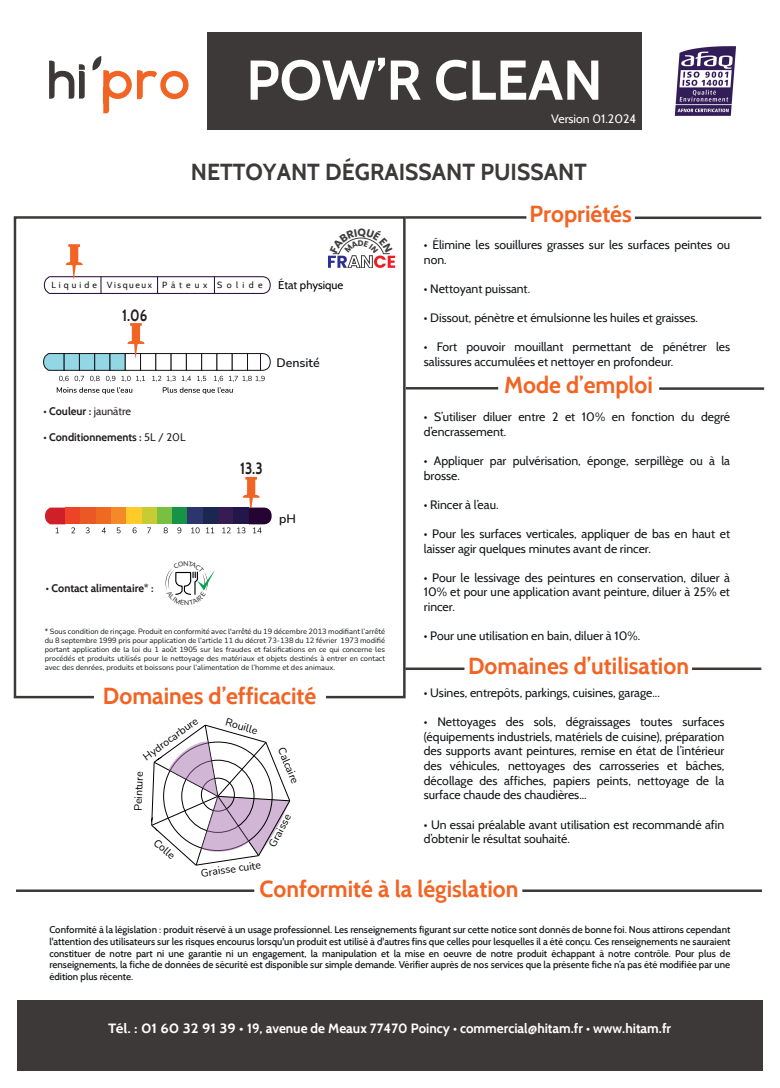
<style>
.page{position:relative;width:780px;height:1088px;background:#fff}
.page>*{position:absolute;margin:0;border:0;box-sizing:border-box;transform-origin:0 0}
.t1{font:700 56px "Cabin";color:#fff}
.t2{font:700 23.12px "Cabin";color:#f26424}
.t3{font:700 23.12px "Cabin";color:#3c3938}
.t4{font:700 16.25px "Cabin";color:#231f20;scale:.83 1}
.t5{font:700 13.38px "Cabin";color:#fff;scale:1.11 1}
.t6{font:600 12.38px "Nunito";color:#111416}
.t7{font:12.12px/14.6px "Cabin";color:#111416}
.t8{font:12.12px "Cabin";color:#fff}
.t9{font:11.38px "Cabin";color:#000001}
.t10{font:700 11px "Cabin";color:#231f20}
.t11{font:10.62px "Nunito";color:#000001}
.t12{font:500 9.75px/11.8px "Cabin";color:#111416;text-align:justify}
.t13{font:8.88px "Cabin";letter-spacing:.34em;color:#111416}
.t14{font:7.5px/9px "Nunito";color:#111416;text-align:justify}
.s1{font-weight:400}
</style>
<div class="page">
<div style="left:207px;top:32px;width:434px;height:98px;background:#3c3938"></div>
<div style="left:17px;top:1000px;width:745px;height:70px;background:#3c3938"></div>
<hr style="left:635px;top:216px;width:126px;height:3px;background:#3c3938">
<hr style="left:405px;top:216px;width:121px;height:3px;background:#3c3938">
<hr style="left:659px;top:387px;width:105px;height:3px;background:#3c3938">
<hr style="left:406px;top:387px;width:92px;height:2px;background:#3c3938">
<hr style="left:692px;top:667px;width:69px;height:3px;background:#3c3938">
<hr style="left:405px;top:667px;width:59px;height:3px;background:#3c3938">
<hr style="left:16px;top:889px;width:238px;height:3px;background:#3c3938">
<hr style="left:522px;top:889px;width:240px;height:3px;background:#3c3938">
<div style="left:14px;top:216px;width:391px;height:482px;border:2px solid #3c3938"></div>
<svg style="left:43px;top:244px;width:228px;height:50px"></svg>
<div style="left:160px;top:71px;width:28px;height:28px;background:#f26424;border-radius:50%"></div>
<div style="left:166px;top:76px;width:17px;height:18px;background:#fff;border-radius:50%"></div>
<svg style="left:92px;top:56px;width:65px;height:57px"></svg>
<svg style="left:49px;top:61px;width:36px;height:38px"></svg>
<img style="left:674px;top:46px;width:62px;height:70px">
<div style="left:140px;top:353px;width:16px;height:17px;background:#fff;border:1px solid #111416"></div>
<svg style="left:152px;top:353px;width:118px;height:41px"></svg>
<div style="left:66px;top:507px;width:15px;height:17px;background:#ed4428"></div>
<div style="left:81px;top:507px;width:15px;height:17px;background:#ea5826"></div>
<div style="left:96px;top:507px;width:15px;height:17px;background:#f06922"></div>
<div style="left:111px;top:507px;width:16px;height:17px;background:#f48929"></div>
<div style="left:127px;top:507px;width:15px;height:17px;background:#fecb28"></div>
<div style="left:142px;top:507px;width:15px;height:17px;background:#c7cc33"></div>
<div style="left:157px;top:507px;width:15px;height:17px;background:#79bf42"></div>
<div style="left:172px;top:507px;width:16px;height:17px;background:#169346"></div>
<div style="left:188px;top:507px;width:15px;height:17px;background:#2e356d"></div>
<div style="left:203px;top:507px;width:15px;height:17px;background:#1a2851"></div>
<div style="left:218px;top:507px;width:15px;height:17px;background:#361c52"></div>
<div style="left:233px;top:507px;width:16px;height:17px;background:#231648"></div>
<svg style="left:45px;top:507px;width:30px;height:26px"></svg>
<svg style="left:86px;top:527px;width:4px;height:6px"></svg>
<svg style="left:102px;top:527px;width:4px;height:6px"></svg>
<svg style="left:117px;top:527px;width:4px;height:6px"></svg>
<svg style="left:133px;top:527px;width:3px;height:6px"></svg>
<svg style="left:147px;top:527px;width:4px;height:6px"></svg>
<svg style="left:164px;top:527px;width:4px;height:6px"></svg>
<svg style="left:177px;top:527px;width:4px;height:6px"></svg>
<svg style="left:191px;top:527px;width:8px;height:6px"></svg>
<svg style="left:206px;top:527px;width:8px;height:6px"></svg>
<svg style="left:222px;top:527px;width:9px;height:6px"></svg>
<svg style="left:237px;top:477px;width:34px;height:56px"></svg>
<svg style="left:43px;top:323px;width:102px;height:71px"></svg>
<div style="left:95px;top:683px;width:230px;height:28px;background:#fff"></div>
<svg style="left:151px;top:724px;width:139px;height:142px"></svg>
<svg style="left:328px;top:237px;width:67px;height:31px"></svg>
<svg style="left:165px;top:568px;width:50px;height:27px"></svg>
<h1 class="t1" style="left:246px;top:46px;width:358px">POW’R CLEAN</h1>
<p class="t8" style="left:551px;top:112px;width:86px">Version 01.2024</p>
<h2 class="t3" style="left:191px;top:158px;width:397px">NETTOYANT DÉGRAISSANT PUISSANT</h2>
<p class="t13" style="left:51px;top:279px;width:213px">Liquide Visqueux Pâteux Solide</p>
<p class="t9" style="left:278px;top:278px;width:67px">État physique</p>
<h3 class="t4" style="left:122px;top:305px;width:32px">1.06</h3>
<p class="t10" style="left:43px;top:404px;width:89px">• Couleur : <span class="s1">jaunâtre</span></p>
<p class="t10" style="left:43px;top:431px;width:143px">• Conditionnements : <span class="s1">5L / 20L</span></p>
<p class="t6" style="left:276px;top:354px;width:45px">Densité</p>
<h3 class="t4" style="left:240px;top:458px;width:29px">13.3</h3>
<p class="t6" style="left:279px;top:510px;width:18px">pH</p>
<p class="t10" style="left:46px;top:581px;width:109px">• Contact alimentaire* :</p>
<p class="t14" style="left:45px;top:626px;width:342px">* Sous condition de rinçage. Produit en conformité avec l'arrêté du 19 décembre 2013 modifiant l’arrêté du 8 septembre 1999 pris pour application de l’article 11 du décret 73-138 du 12 février 1973 modifié portant application de la loi du 1 août 1905 sur les fraudes et falsifications en ce qui concerne les procédés et produits utilisés pour le nettoyage des matériaux et objets destinés à entrer en contact avec des denrées, produits et boissons pour l’alimentation de l’homme et des animaux.</p>
<h2 class="t2" style="left:103px;top:682px;width:215px">Domaines d’efficacité</h2>
<p class="t11" style="left:228px;top:714px;width:35px;rotate:16deg">Rouille</p>
<p class="t11" style="left:288px;top:745px;width:39px;rotate:67deg">Calcaire</p>
<p class="t11" style="left:265px;top:842px;width:37px;rotate:-62deg">Graisse</p>
<p class="t11" style="left:200px;top:866px;width:62px;rotate:-8deg">Graisse cuite</p>
<p class="t11" style="left:140px;top:751px;width:66px;rotate:-36deg">Hydrocarbure</p>
<p class="t11" style="left:131px;top:810px;width:41px;rotate:-88deg">Peinture</p>
<p class="t11" style="left:160px;top:835px;width:26px;rotate:42deg">Colle</p>
<h2 class="t2" style="left:529px;top:200px;width:104px">Propriétés</h2>
<p class="t7" style="left:424px;top:237px;width:308px">• Élimine les souillures grasses sur les surfaces peintes ou non.</p>
<p class="t7" style="left:424px;top:281px;width:108px">• Nettoyant puissant.</p>
<p class="t7" style="left:424px;top:310px;width:275px">• Dissout, pénètre et émulsionne les huiles et graisses.</p>
<p class="t7" style="left:424px;top:340px;width:308px">• Fort pouvoir mouillant permettant de pénétrer les salissures accumulées et nettoyer en profondeur.</p>
<h2 class="t2" style="left:504px;top:371px;width:150px">Mode d’emploi</h2>
<p class="t7" style="left:424px;top:409px;width:308px">• S’utiliser diluer entre 2 et 10% en fonction du degré d’encrassement.</p>
<p class="t7" style="left:424px;top:453px;width:308px">• Appliquer par pulvérisation, éponge, serpillège ou à la brosse.</p>
<p class="t7" style="left:424px;top:497px;width:76px">• Rincer à l’eau.</p>
<p class="t7" style="left:424px;top:526px;width:308px">• Pour les surfaces verticales, appliquer de bas en haut et laisser agir quelques minutes avant de rincer.</p>
<p class="t7" style="left:424px;top:570px;width:308px;text-align:justify">• Pour le lessivage des peintures en conservation, diluer à 10% et pour une application avant peinture, diluer à 25% et rincer.</p>
<p class="t7" style="left:424px;top:629px;width:218px">• Pour une utilisation en bain, diluer à 10%.</p>
<h2 class="t2" style="left:468px;top:652px;width:222px">Domaines d’utilisation</h2>
<p class="t7" style="left:424px;top:685px;width:237px">• Usines, entrepôts, parkings, cuisines, garage...</p>
<p class="t7" style="left:424px;top:714px;width:302px;text-align:justify">• Nettoyages des sols, dégraissages toutes surfaces (équipements industriels, matériels de cuisine), préparation des supports avant peintures, remise en état de l’intérieur des véhicules, nettoyages des carrosseries et bâches, décollage des affiches, papiers peints, nettoyage de la surface chaude des chaudières...</p>
<p class="t7" style="left:424px;top:817px;width:302px">• Un essai préalable avant utilisation est recommandé afin d’obtenir le résultat souhaité.</p>
<h2 class="t2" style="left:260px;top:875px;width:260px">Conformité à la législation</h2>
<p class="t12" style="left:49px;top:924px;width:682px">Conformité à la législation : produit réservé à un usage professionnel. Les renseignements figurant sur cette notice sont donnés de bonne foi. Nous attirons cependant l'attention des utilisateurs sur les risques encourus lorsqu'un produit est utilisé à d'autres fins que celles pour lesquelles il a été conçu. Ces renseignements ne sauraient constituer de notre part ni une garantie ni un engagement, la manipulation et la mise en oeuvre de notre produit échappant à notre contrôle. Pour plus de renseignements, la fiche de données de sécurité est disponible sur simple demande. Vérifier auprès de nos services que la présente fiche n’a pas été modifiée par une édition plus récente.</p>
<p class="t5" style="left:108px;top:1020px;width:508px">Tél. : 01 60 32 91 39 • 19, avenue de Meaux 77470 Poincy • commercial@hitam.fr • www.hitam.fr</p>
</div>
